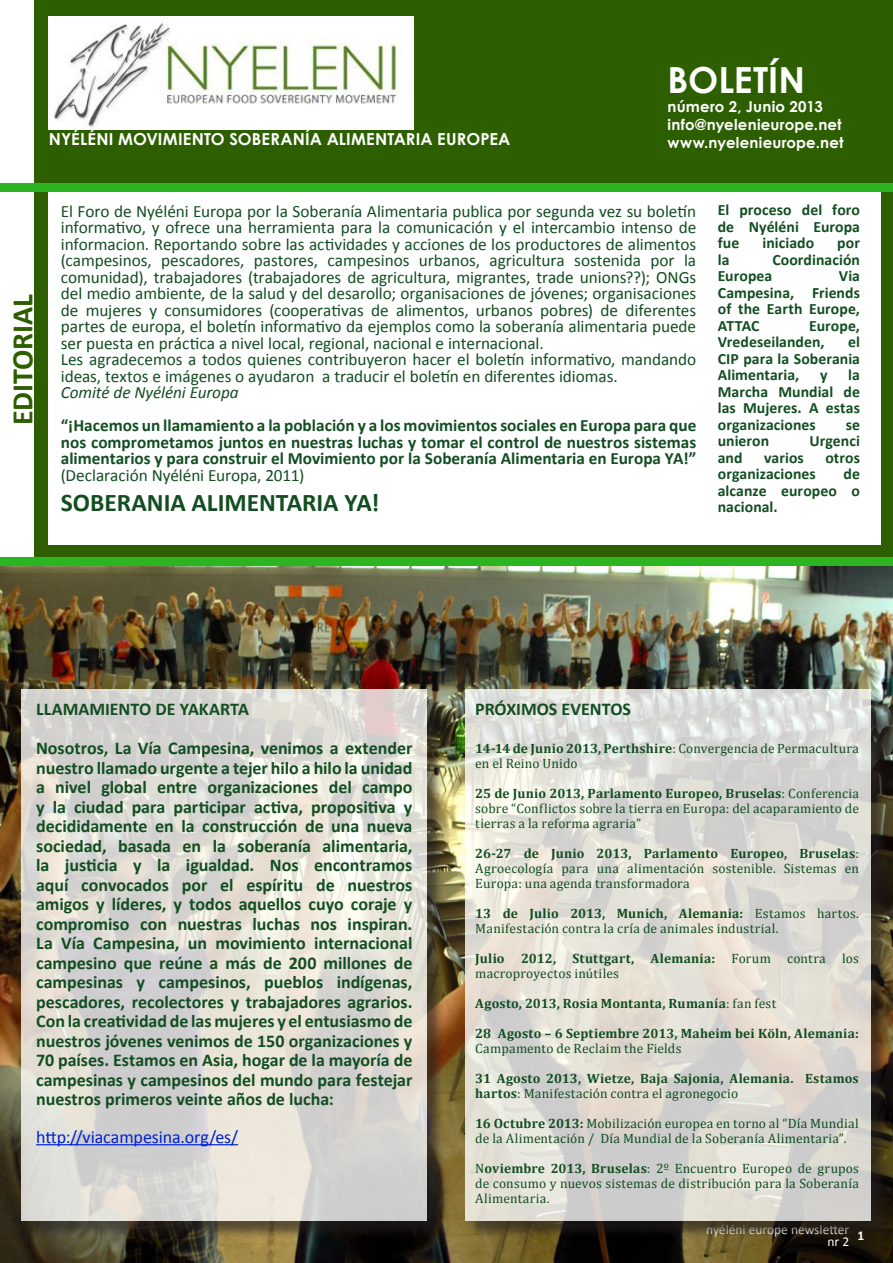
<style>
.page{position:relative;width:893px;height:1263px;background:#fff}
.page>*{position:absolute;margin:0;border:0;box-sizing:border-box;transform-origin:0 0}
.t1{font:700 36px "Century Gothic";color:#fff}
.t2{font:700 30px "Calibri";letter-spacing:-.005em;color:#2d5f00}
.t3{font:700 25.5px "Calibri";letter-spacing:-.005em;color:#124e21}
.t4{font:700 18px/19.5px "Calibri";color:#124e21}
.t5{font:18px "Calibri";letter-spacing:-.01em;color:#0020cd}
.t6{font:17.25px/16.5px "Calibri";letter-spacing:-.005em;color:#124e21}
.t7{font:700 17.25px/16.5px "Calibri";color:#124e21;text-align:justify}
.t8{font:italic 17.25px "Calibri";letter-spacing:-.005em;color:#124e21}
.t9{font:700 16.5px "Century Gothic";letter-spacing:.01em;color:#fff}
.t10{font:700 15.75px/16.5px "Calibri";letter-spacing:.005em;color:#124e21;text-align:justify}
.t11{font:700 15px/18px "Century Gothic";letter-spacing:.01em;color:#fff}
.t12{font:13.5px/15px "Cambria";letter-spacing:.015em;color:#124e21}
.t13{font:700 13.5px/15px "Cambria";letter-spacing:.01em;color:#124e21}
.t14{font:13.5px/12px "Calibri";color:#fff;text-align:right}
.t15{font:700 13.5px "Calibri";color:#fff}
.s1{font-weight:700}
.s2{font-weight:400}
</style>
<div class="page">
<img style="left:0;top:566px;width:893px;height:697px">
<div style="left:35px;top:0;width:858px;height:558px;background:#2d5f00"></div>
<img style="left:49px;top:17px;width:365px;height:112px">
<div style="left:49px;top:192px;width:832px;height:353px;background:#fff"></div>
<div style="left:0;top:183px;width:893px;height:9px;background:#2db521"></div>
<div style="left:23px;top:691px;width:422px;height:548px;background:#241f1f;opacity:.75"></div>
<svg style="left:21px;top:689px;width:405px;height:531px;background:#dedbd5"></svg>
<div style="left:467px;top:691px;width:422px;height:548px;background:#241f1f;opacity:.75"></div>
<svg style="left:465px;top:689px;width:405px;height:531px;background:#dedcd5"></svg>
<hr style="left:36px;top:1144px;width:202px;height:1px;background:#0020cd">
<div style="left:0;top:558px;width:893px;height:8px;background:#2db521"></div>
<p class="t9" style="left:49px;top:126px;width:463px">NYÉLÉNI MOVIMIENTO SOBERANÍA ALIMENTARIA EUROPEA</p>
<h1 class="t1" style="left:668px;top:53px;width:139px">BOLETÍN</h1>
<p class="t11" style="left:668px;top:97px;width:177px">número 2, Junio 2013 info@nyelenieurope.net www.nyelenieurope.net</p>
<h2 class="t2" style="left:3px;top:425px;width:133px;rotate:-90deg">EDITORIAL</h2>
<p class="t6" style="left:61px;top:203px;width:637px">El Foro de Nyéléni Europa por la Soberanía Alimentaria publica por segunda vez su boletín informativo, y ofrece una herramienta para la comunicación y el intercambio intenso de informacion. Reportando sobre las actividades y acciones de los productores de alimentos (campesinos, pescadores, pastores, campesinos urbanos, agricultura sostenida por la comunidad), trabajadores (trabajadores de agricultura, migrantes, trade unions??); ONGs del medio ambiente, de la salud y del desarollo; organisaciones de jóvenes; organisaciones de mujeres y consumidores (cooperativas de alimentos, urbanos pobres) de diferentes partes de europa, el boletín informativo da ejemplos como la soberanía alimentaria puede ser puesta en práctica a nivel local, regional, nacional e internacional.<br>Les agradecemos a todos quienes contribuyeron hacer el boletín informativo, mandando ideas, textos e imágenes o ayudaron a traducir el boletín en diferentes idiomas.</p>
<p class="t8" style="left:61px;top:381px;width:179px">Comité de Nyéléni Europa</p>
<p class="t7" style="left:61px;top:417px;width:637px">“¡Hacemos un llamamiento a la población y a los movimientos sociales en Europa para que nos comprometamos juntos en nuestras luchas y tomar el control de nuestros sistemas alimentarios y para construir el Movimiento por la Soberanía Alimentaria en Europa YA!”</p>
<p class="t6" style="left:61px;top:467px;width:245px">(Declaración Nyéléni Europa, 2011)</p>
<h3 class="t3" style="left:61px;top:486px;width:320px">SOBERANIA ALIMENTARIA YA!</h3>
<p class="t10" style="left:718px;top:202px;width:144px">El proceso del foro de Nyéléni Europa fue</p>
<p class="t10" style="left:762px;top:235px;width:53px">iniciado</p>
<p class="t10" style="left:837px;top:235px;width:24px">por</p>
<p class="t10" style="left:718px;top:251px;width:13px">la</p>
<p class="t10" style="left:772px;top:251px;width:89px">Coordinación</p>
<p class="t10" style="left:718px;top:268px;width:56px">Europea</p>
<p class="t10" style="left:718px;top:268px;width:144px;text-indent:121px">Via Campesina, Friends of the Earth Europe, ATTAC</p>
<p class="t10" style="left:718px;top:317px;width:144px;text-indent:91px">Europe,<br>Vredeseilanden,</p>
<p class="t10" style="left:718px;top:334px;width:144px;text-indent:130px">el CIP para la Soberania Alimentaria,</p>
<p class="t10" style="left:718px;top:367px;width:144px;text-indent:131px">la Marcha Mundial de las Mujeres. A estas organizaciones</p>
<p class="t10" style="left:820px;top:367px;width:9px">y</p>
<p class="t10" style="left:846px;top:416px;width:16px">se</p>
<p class="t10" style="left:718px;top:433px;width:53px">unieron</p>
<p class="t10" style="left:809px;top:433px;width:52px">Urgenci</p>
<p class="t10" style="left:718px;top:449px;width:26px">and</p>
<p class="t10" style="left:764px;top:449px;width:41px">varios</p>
<p class="t10" style="left:825px;top:449px;width:36px">otros</p>
<p class="t10" style="left:718px;top:466px;width:100px">organizaciones</p>
<p class="t10" style="left:718px;top:466px;width:144px;text-indent:126px">de alcanze europeo o nacional.</p>
<p class="t4" style="left:36px;top:690px;width:378px;line-height:39px">LLAMAMIENTO DE YAKARTA<br>Nosotros, La Vía Campesina, venimos a extender</p>
<p class="t4" style="left:36px;top:758px;width:378px;text-align:justify">nuestro llamado urgente a tejer hilo a hilo la unidad a nivel global entre organizaciones del campo y la ciudad para participar activa, propositiva y decididamente en la construcción de una nueva sociedad, basada en la soberanía alimentaria, la justicia y la igualdad. Nos encontramos aquí convocados por el espíritu de nuestros amigos y líderes, y todos aquellos cuyo coraje y compromiso con nuestras luchas nos inspiran.<br>La Vía Campesina, un movimiento internacional campesino que reúne a más de 200 millones de campesinas y campesinos, pueblos indígenas, pescadores, recolectores y trabajadores agrarios.<br>Con la creatividad de las mujeres y el entusiasmo de nuestros jóvenes venimos de 150 organizaciones y 70 países. Estamos en Asia, hogar de la mayoría de campesinas y campesinos del mundo para festejar nuestros primeros veinte años de lucha:</p>
<p class="t5" style="left:36px;top:1125px;width:203px">http://viacampesina.org/es/</p>
<p class="t4" style="left:475px;top:699px;width:157px">PRÓXIMOS EVENTOS</p>
<p class="t12" style="left:475px;top:740px;width:385px"><span class="s1">14-14 de Junio 2013, Perthshire</span>: Convergencia de Permacultura en el Reino Unido</p>
<p class="t12" style="left:475px;top:785px;width:385px;text-align:justify"><span class="s1">25 de Junio 2013, Parlamento Europeo, Bruselas</span>: Conferencia sobre “Conflictos sobre la tierra en Europa: del acaparamiento de tierras a la reforma agraria”</p>
<p class="t12" style="left:475px;top:845px;width:385px;text-align:justify"><span class="s1">26-27 de Junio 2013, Parlamento Europeo, Bruselas</span>:<br>Agroecología para una alimentación sostenible. Sistemas en Europa: una agenda transformadora</p>
<p class="t12" style="left:475px;top:905px;width:385px"><span class="s1">13 de Julio 2013, Munich, Alemania:</span> Estamos hartos.<br>Manifestación contra la cría de animales industrial.</p>
<p class="t12" style="left:475px;top:950px;width:385px"><span class="s1">Julio 2012, Stuttgart, Alemania:</span> Forum contra los macroproyectos inútiles</p>
<p class="t13" style="left:475px;top:995px;width:302px">Agosto, 2013, Rosia Montanta, Rumanía<span class="s2">: fan fest</span></p>
<p class="t13" style="left:475px;top:1025px;width:385px">28 Agosto – 6 Septiembre 2013, Maheim bei Köln, Alemania:</p>
<p class="t12" style="left:475px;top:1040px;width:208px">Campamento de Reclaim the Fields</p>
<p class="t13" style="left:475px;top:1070px;width:385px">31 Agosto 2013, Wietze, Baja Sajonia, Alemania. Estamos hartos<span class="s2">: Manifestación contra el agronegocio</span></p>
<p class="t12" style="left:475px;top:1115px;width:385px"><span class="s1">16 Octubre 2013:</span> Mobilización europea en torno al “Día Mundial de la Alimentación / Día Mundial de la Soberanía Alimentaria”.</p>
<p class="t12" style="left:475px;top:1160px;width:385px;text-align:justify">N<span class="s1">oviembre 2013, Bruselas</span>: 2º Encuentro Europeo de grupos de consumo y nuevos sistemas de distribución para la Soberanía Alimentaria.</p>
<p class="t15" style="left:858px;top:1226px;width:8px">1</p>
<p class="t14" style="left:706px;top:1223px;width:144px">nyéléni europe newsletter nr 2</p>
</div>
